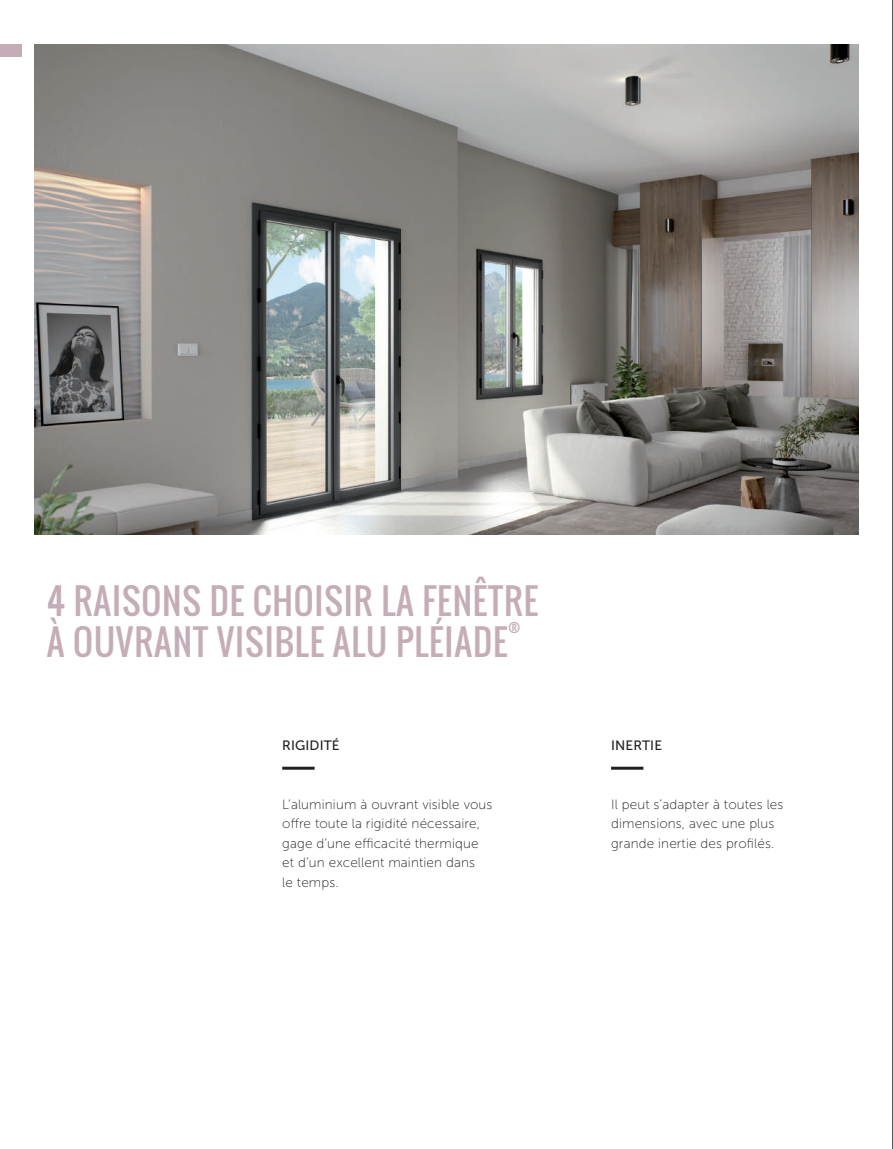
<style>
.page{position:relative;width:893px;height:1149px;background:#fff}
.page>*{position:absolute;margin:0;border:0;box-sizing:border-box;transform-origin:0 0}
.t1{font:34.5px/41.4px "Oswald";letter-spacing:.025em;color:#c5adb8}
.t2{font:15.75px "Oswald";color:#c5adb8}
.t3{font:13.5px/19.5px "Museo Sans 100";letter-spacing:.01em;color:#231f20}
.t4{font:13.5px "Museo Sans 500";letter-spacing:.01em;color:#231f20}
</style>
<div class="page">
<img style="left:34px;top:45px;width:825px;height:489px">
<hr style="left:282px;top:766px;width:33px;height:3px;background:#231f20">
<hr style="left:611px;top:766px;width:32px;height:3px;background:#231f20">
<div style="left:0;top:45px;width:21px;height:12px;background:#c5adb8"></div>
<hr style="left:892px;top:0;width:1px;height:1148px;background:#231f20">
<h1 class="t1" style="left:47px;top:580px;width:493px">4 RAISONS DE CHOISIR LA FENÊTRE<br>À OUVRANT VISIBLE ALU PLÉIADE</h1>
<p class="t2" style="left:508px;top:614px;width:13px">®</p>
<p class="t4" style="left:282px;top:737px;width:59px">RIGIDITÉ</p>
<p class="t3" style="left:282px;top:794px;width:212px">L’aluminium à ouvrant visible vous offre toute la rigidité nécessaire, gage d’une efficacité thermique et d’un excellent maintien dans<br>le temps.</p>
<p class="t4" style="left:611px;top:737px;width:53px">INERTIE</p>
<p class="t3" style="left:611px;top:794px;width:174px">Il peut s’adapter à toutes les dimensions, avec une plus grande inertie des profilés.</p>
</div>
